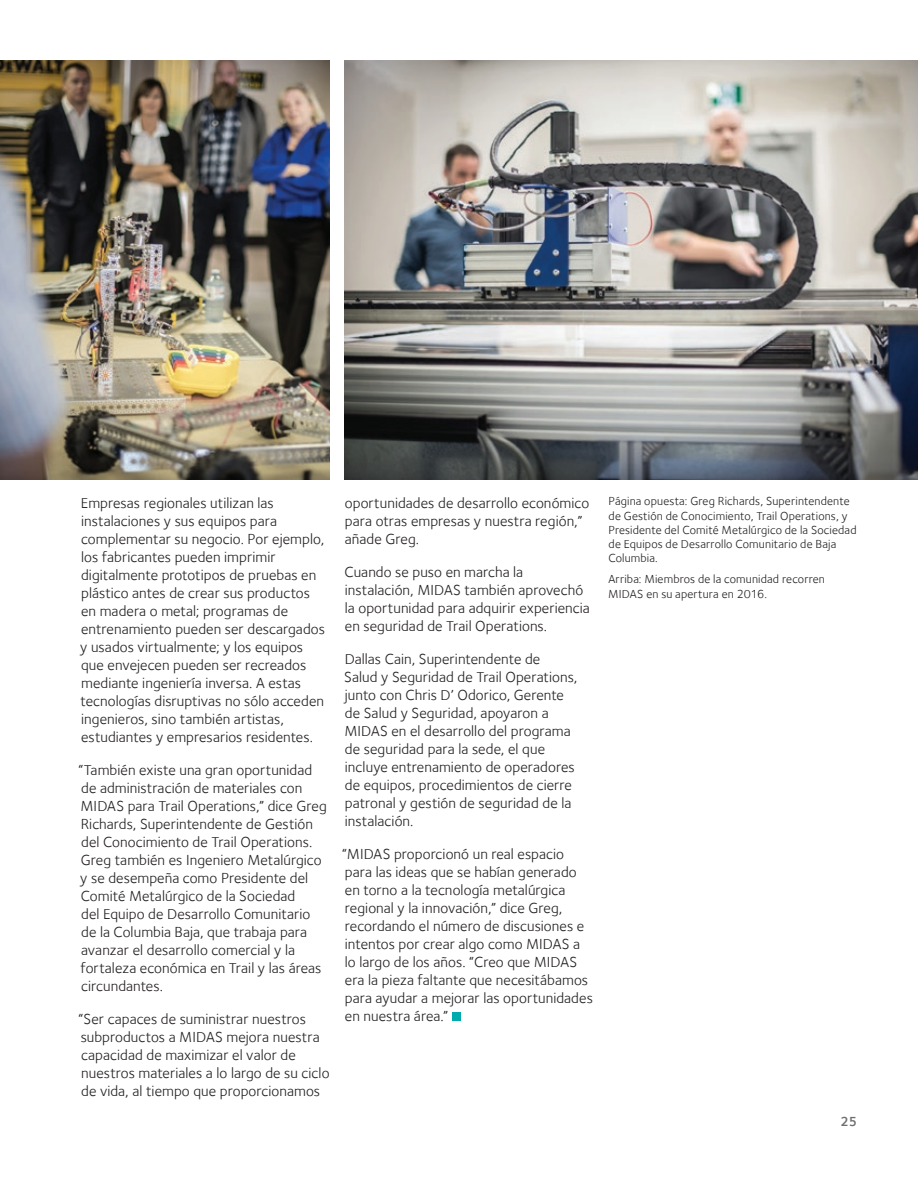
<style>
.page{position:relative;width:918px;height:1188px;background:#fff}
.page>*{position:absolute;margin:0;border:0;box-sizing:border-box;transform-origin:0 0}
.t1{font:15px/18px "Foundry Sterling";letter-spacing:.005em;color:#231f20}
.t2{font:600 13.5px "Foundry Sterling";color:#6c6d70}
.t3{font:12px/14.2px "Foundry Sterling";letter-spacing:.015em;color:#231f20}
</style>
<div class="page">
<img style="left:345px;top:61px;width:573px;height:418px">
<img style="left:0;top:61px;width:330px;height:418px">
<div style="left:452px;top:1012px;width:8px;height:9px;background:#00aaad"></div>
<p class="t1" style="left:80px;top:493px;width:246px">Empresas regionales utilizan las instalaciones y sus equipos para complementar su negocio. Por ejemplo, los fabricantes pueden imprimir digitalmente prototipos de pruebas en plástico antes de crear sus productos en madera o metal; programas de entrenamiento pueden ser descargados y usados virtualmente; y los equipos que envejecen pueden ser recreados mediante ingeniería inversa. A estas tecnologías disruptivas no sólo acceden ingenieros, sino también artistas, estudiantes y empresarios residentes.</p>
<p class="t1" style="left:78px;top:760px;width:250px">“También existe una gran oportunidad de administración de materiales con MIDAS para Trail Operations,” dice Greg Richards, Superintendente de Gestión del Conocimiento de Trail Operations.<br>Greg también es Ingeniero Metalúrgico y se desempeña como Presidente del Comité Metalúrgico de la Sociedad<br>del Equipo de Desarrollo Comunitario<br>de la Columbia Baja, que trabaja para avanzar el desarrollo comercial y la fortaleza económica en Trail y las áreas circundantes.</p>
<p class="t1" style="left:78px;top:1009px;width:253px">“Ser capaces de suministrar nuestros subproductos a MIDAS mejora nuestra capacidad de maximizar el valor de nuestros materiales a lo largo de su ciclo de vida, al tiempo que proporcionamos</p>
<p class="t1" style="left:345px;top:493px;width:246px">oportunidades de desarrollo económico para otras empresas y nuestra región,” añade Greg.</p>
<p class="t1" style="left:345px;top:562px;width:247px">Cuando se puso en marcha la instalación, MIDAS también aprovechó la oportunidad para adquirir experiencia en seguridad de Trail Operations.</p>
<p class="t1" style="left:344px;top:649px;width:235px">Dallas Cain, Superintendente de<br>Salud y Seguridad de Trail Operations, junto con Chris D’ Odorico, Gerente de Salud y Seguridad, apoyaron a MIDAS en el desarrollo del programa de seguridad para la sede, el que incluye entrenamiento de operadores de equipos, procedimientos de cierre patronal y gestión de seguridad de la instalación.</p>
<p class="t1" style="left:342px;top:844px;width:252px">“MIDAS proporcionó un real espacio para las ideas que se habían generado<br>en torno a la tecnología metalúrgica regional y la innovación,” dice Greg, recordando el número de discusiones e intentos por crear algo como MIDAS a<br>lo largo de los años. “Creo que MIDAS era la pieza faltante que necesitábamos para ayudar a mejorar las oportunidades en nuestra área.”</p>
<p class="t3" style="left:608px;top:494px;width:250px">Página opuesta: Greg Richards, Superintendente de Gestión de Conocimiento, Trail Operations, y Presidente del Comité Metalúrgico de la Sociedad de Equipos de Desarrollo Comunitario de Baja Columbia.</p>
<p class="t3" style="left:608px;top:572px;width:218px">Arriba: Miembros de la comunidad recorren<br>MIDAS en su apertura en 2016.</p>
<p class="t2" style="left:841px;top:1113px;width:18px">25</p>
</div>
